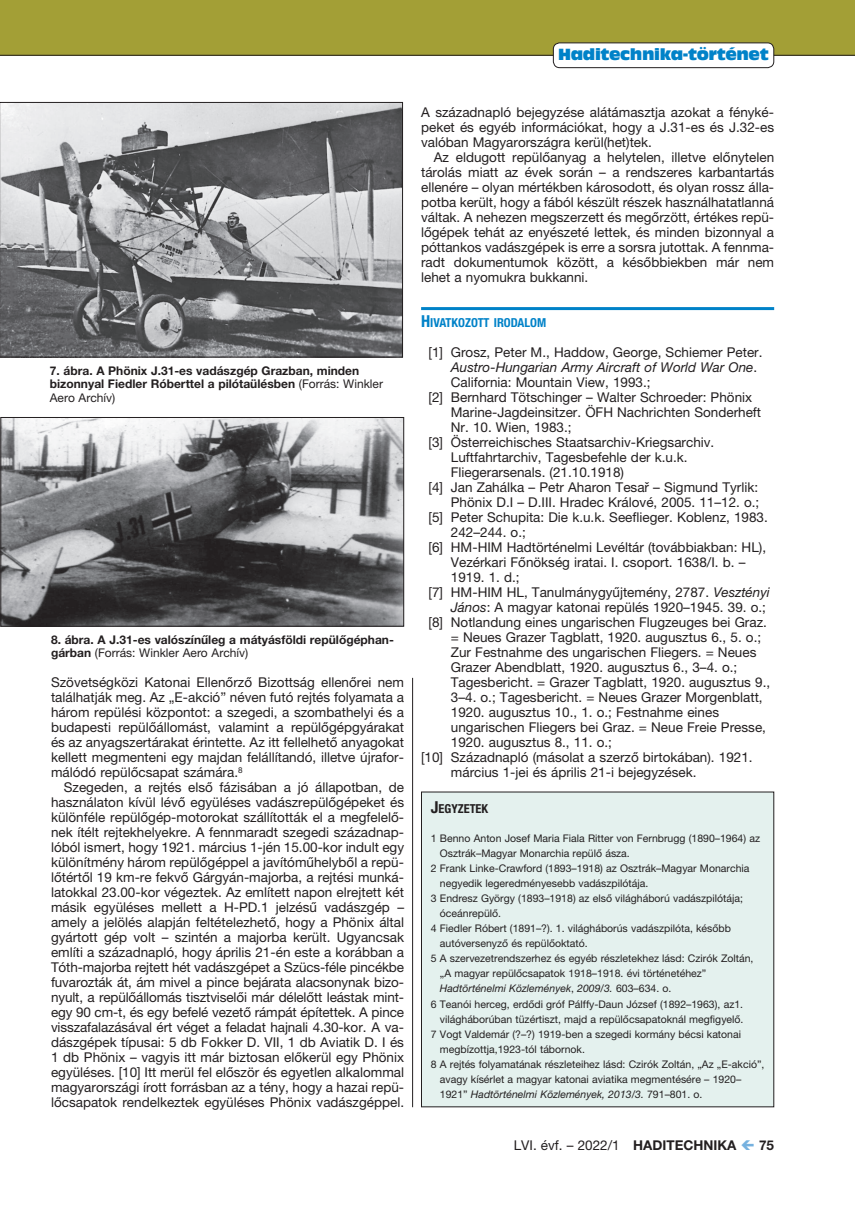
<style>
.page{position:relative;width:855px;height:1212px;background:#fff}
.page>*{position:absolute;margin:0;border:0;box-sizing:border-box;transform-origin:0 0}
.t1{font:15px "Antique Olive Compact";letter-spacing:-.02em;color:#0082c8}
.t2{font:13.5px/15px "Helvetica Neue LT Pro";color:#231f20;text-align:justify}
.t3{font:italic 13.5px "Helvetica Neue LT Pro";color:#231f20}
.t4{font:700 13.5px "Helvetica Neue LT Pro";color:#231f20}
.t5{font:700 condensed 12.3px "Helvetica Neue LT Pro";color:#0082c8}
.t6{font:700 condensed 12.3px "Helvetica Neue LT Pro";color:#231f20}
.t7{font:700 12px/13.5px "Helvetica Neue LT Pro";color:#231f20}
.t8{font:10.5px "Helvetica Neue LT Pro";color:#231f20}
.t9{font:italic 10.5px "Helvetica Neue LT Pro";color:#231f20}
.s1{font-weight:400}
.s2{font-size:16.5px}
.s3{font-style:normal}
.s4{font-style:italic}
.s5{font-weight:700}
</style>
<div class="page">
<div style="left:0;top:0;width:855px;height:55px;background:#a39f36"></div>
<hr style="left:0;top:55px;width:855px;height:1px;background:#231f20">
<div style="left:553px;top:43px;width:220px;height:25px;background:#fff;border-radius:6px"></div>
<div style="left:553px;top:43px;width:221px;height:25px;border:1px solid #231f20;border-radius:6px"></div>
<img style="left:2px;top:104px;width:399px;height:251px">
<div style="left:0;top:102px;width:403px;height:255px;border:1px solid #231f20"></div>
<img style="left:2px;top:419px;width:400px;height:206px">
<div style="left:0;top:417px;width:404px;height:210px;border:1px solid #231f20"></div>
<div style="left:421px;top:792px;width:352px;height:315px;background:#e4f1ee"></div>
<hr style="left:421px;top:307px;width:353px;height:3px;background:#0082c8">
<hr style="left:412px;top:678px;width:1px;height:429px;background:#231f20">
<p class="t1" style="left:558px;top:44px;width:212px">Haditechnika-történet</p>
<p class="t7" style="left:50px;top:363px;width:335px">7. ábra. A Phönix J.31-es vadászgép Grazban, minden bizonnyal Fiedler Róberttel a pilótaülésben <span class="s1">(Forrás: Winkler<br>Aero Archív)</span></p>
<p class="t7" style="left:51px;top:632px;width:344px">8. ábra. A J.31-es valószínűleg a mátyásföldi repülőgéphan&shy;gárban <span class="s1">(Forrás: Winkler Aero Archív)</span></p>
<p class="t2" style="left:51px;top:675px;width:354px">Szövetségközi Katonai Ellenőrző Bizottság ellenőrei nem találhatják meg. Az „E-akció” néven futó rejtés folyamata a három repülési központot: a szegedi, a szombathelyi és a budapesti repülőállomást, valamint a repülőgépgyárakat és az anyagszertárakat érintette. Az itt fellelhető anyagokat kellett megmenteni egy majdan felállítandó, illetve újrafor&shy;málódó repülőcsapat számára.<sup>8</sup></p>
<p class="t2" style="left:51px;top:780px;width:354px;text-indent:13px">Szegeden, a rejtés első fázisában a jó állapotban, de használaton kívül lévő együléses vadászrepülőgépeket és különféle repülőgép-motorokat szállították el a megfelelő&shy;nek ítélt rejtekhelyekre. A fennmaradt szegedi századnap&shy;lóból ismert, hogy 1921. március 1-jén 15.00-kor indult egy különítmény három repülőgéppel a javítóműhelyből a repü&shy;lőtértől 19 km-re fekvő Gárgyán-majorba, a rejtési munká&shy;latokkal 23.00-kor végeztek. Az említett napon elrejtett két másik együléses mellett a H-PD.1 jelzésű vadászgép – amely a jelölés alapján feltételezhető, hogy a Phönix által gyártott gép volt – szintén a majorba került. Ugyancsak említi a századnapló, hogy április 21-én este a korábban a Tóth-majorba rejtett hét vadászgépet a Szücs-féle pincékbe fuvarozták át, ám mivel a pince bejárata alacsonynak bizo&shy;nyult, a repülőállomás tisztviselői már délelőtt leástak mint&shy;egy 90 cm-t, és egy befelé vezető rámpát építettek. A pince visszafalazásával ért véget a feladat hajnali 4.30-kor. A va&shy;dászgépek típusai: 5 db Fokker D. VII, 1 db Aviatik D. I és 1 db Phönix – vagyis itt már biztosan előkerül egy Phönix együléses. [10] Itt merül fel először és egyetlen alkalommal magyarországi írott forrásban az a tény, hogy a hazai repü&shy;lőcsapatok rendelkeztek együléses Phönix vadászgéppel.</p>
<p class="t2" style="left:421px;top:105px;width:354px">A századnapló bejegyzése alátámasztja azokat a fényké&shy;peket és egyéb információkat, hogy a J.31-es és J.32-es valóban Magyarországra kerül(het)tek.</p>
<p class="t2" style="left:421px;top:150px;width:354px;text-indent:13px">Az eldugott repülőanyag a helytelen, illetve előnytelen tárolás miatt az évek során – a rendszeres karbantartás ellenére – olyan mértékben károsodott, és olyan rossz álla&shy;potba került, hogy a fából készült részek használhatatlanná váltak. A nehezen megszerzett és megőrzött, értékes repü&shy;lőgépek tehát az enyészeté lettek, és minden bizonnyal a póttankos vadászgépek is erre a sorsra jutottak. A fennma&shy;radt dokumentumok között, a későbbiekben már nem lehet a nyomukra bukkanni.</p>
<p class="t5" style="left:421px;top:315px;width:127px"><span class="s2">H</span>IVATKOZOTT IRODALOM</p>
<p class="t2" style="left:428px;top:345px;width:335px">[1] Grosz, Peter M., Haddow, George, Schiemer Peter.</p>
<p class="t3" style="left:451px;top:359px;width:308px">Austro-Hungarian Army Aircraft of World War One<span class="s3">.</span></p>
<p class="t2" style="left:451px;top:375px;width:201px">California: Mountain View, 1993.;</p>
<p class="t2" style="left:428px;top:390px;width:325px">[2] Bernhard Tötschinger – Walter Schroeder: Phönix</p>
<p class="t2" style="left:451px;top:405px;width:312px">Marine-Jagdeinsitzer. ÖFH Nachrichten Sonderheft</p>
<p class="t2" style="left:451px;top:420px;width:122px">Nr. 10. Wien, 1983.;</p>
<p class="t2" style="left:428px;top:435px;width:287px">[3] Österreichisches Staatsarchiv-Kriegsarchiv.</p>
<p class="t2" style="left:451px;top:450px;width:238px">Luftfahrtarchiv, Tagesbefehle der k.u.k.</p>
<p class="t2" style="left:451px;top:465px;width:175px">Fliegerarsenals. (21.10.1918)</p>
<p class="t2" style="left:428px;top:480px;width:331px">[4] Jan Zahálka – Petr Aharon Tesař – Sigmund Tyrlik:</p>
<p class="t2" style="left:451px;top:495px;width:310px">Phönix D.I – D.III. Hradec Králové, 2005. 11–12. o.;</p>
<p class="t2" style="left:428px;top:510px;width:341px">[5] Peter Schupita: Die k.u.k. Seeflieger. Koblenz, 1983.</p>
<p class="t2" style="left:451px;top:525px;width:76px">242–244. o.;</p>
<p class="t2" style="left:428px;top:540px;width:339px">[6] HM-HIM Hadtörténelmi Levéltár (továbbiakban: HL),</p>
<p class="t2" style="left:451px;top:555px;width:296px">Vezérkari Főnökség iratai. I. csoport. 1638/I. b. –</p>
<p class="t2" style="left:451px;top:570px;width:70px">1919. 1. d.;</p>
<p class="t2" style="left:428px;top:585px;width:343px">[7] HM-HIM HL, Tanulmánygyűjtemény, 2787. <span class="s4">Vesztényi</span></p>
<p class="t2" style="left:451px;top:600px;width:317px"><span class="s4">János</span>: A magyar katonai repülés 1920–1945. 39. o.;</p>
<p class="t2" style="left:428px;top:615px;width:340px">[8] Notlandung eines ungarischen Flugzeuges bei Graz.</p>
<p class="t2" style="left:451px;top:630px;width:312px">= Neues Grazer Tagblatt, 1920. augusztus 6., 5. o.;</p>
<p class="t2" style="left:451px;top:645px;width:307px">Zur Festnahme des ungarischen Fliegers. = Neues</p>
<p class="t2" style="left:451px;top:660px;width:288px">Grazer Abendblatt, 1920. augusztus 6., 3–4. o.;</p>
<p class="t2" style="left:451px;top:675px;width:321px">Tagesbericht. = Grazer Tagblatt, 1920. augusztus 9.,</p>
<p class="t2" style="left:451px;top:690px;width:313px">3–4. o.; Tagesbericht. = Neues Grazer Morgenblatt,</p>
<p class="t2" style="left:451px;top:705px;width:270px">1920. augusztus 10., 1. o.; Festnahme eines</p>
<p class="t2" style="left:451px;top:720px;width:316px">ungarischen Fliegers bei Graz. = Neue Freie Presse,</p>
<p class="t2" style="left:451px;top:735px;width:163px">1920. augusztus 8., 11. o.;</p>
<p class="t2" style="left:421px;top:750px;width:333px">[10] Századnapló (másolat a szerző birtokában). 1921.</p>
<p class="t2" style="left:451px;top:765px;width:247px">március 1-jei és április 21-i bejegyzések.</p>
<p class="t6" style="left:431px;top:801px;width:59px"><span class="s2">J</span>EGYZETEK</p>
<p class="t8" style="left:431px;top:832px;width:331px">1 Benno Anton Josef Maria Fiala Ritter von Fernbrugg (1890–1964) az</p>
<p class="t8" style="left:440px;top:847px;width:191px">Osztrák–Magyar Monarchia repülő ásza.</p>
<p class="t8" style="left:431px;top:862px;width:320px">2 Frank Linke-Crawford (1893–1918) az Osztrák–Magyar Monarchia</p>
<p class="t8" style="left:440px;top:877px;width:210px">negyedik legeredményesebb vadászpilótája.</p>
<p class="t8" style="left:431px;top:892px;width:314px">3 Endresz György (1893–1918) az első világháború vadászpilótája;</p>
<p class="t8" style="left:440px;top:907px;width:63px">óceánrepülő.</p>
<p class="t8" style="left:431px;top:922px;width:301px">4 Fiedler Róbert (1891–?). 1. világháborús vadászpilóta, később</p>
<p class="t8" style="left:440px;top:937px;width:149px">autóversenyző és repülőoktató.</p>
<p class="t8" style="left:431px;top:952px;width:324px">5 A szervezetrendszerhez és egyéb részletekhez lásd: Czirók Zoltán,</p>
<p class="t8" style="left:440px;top:967px;width:268px">„A magyar repülőcsapatok 1918–1918. évi történetéhez”</p>
<p class="t9" style="left:440px;top:982px;width:233px">Hadtörténelmi Közlemények<span class="s3">,</span> 2009/3. <span class="s3">603–634. o.</span></p>
<p class="t8" style="left:431px;top:997px;width:314px">6 Teanói herceg, erdődi gróf Pálffy-Daun József (1892–1963), az1.</p>
<p class="t8" style="left:440px;top:1012px;width:305px">világháborúban tüzértiszt, majd a repülőcsapatoknál megfigyelő.</p>
<p class="t8" style="left:431px;top:1027px;width:312px">7 Vogt Valdemár (?–?) 1919-ben a szegedi kormány bécsi katonai</p>
<p class="t8" style="left:440px;top:1042px;width:146px">megbízottja,1923-tól tábornok.</p>
<p class="t8" style="left:431px;top:1057px;width:335px">8 A rejtés folyamatának részleteihez lásd: Czirók Zoltán, „Az „E-akció”,</p>
<p class="t8" style="left:440px;top:1072px;width:303px">avagy kísérlet a magyar katonai aviatika megmentésére – 1920–</p>
<p class="t9" style="left:440px;top:1087px;width:264px"><span class="s3">1921”</span> Hadtörténelmi Közlemények, 2013/3. <span class="s3">791–801. o.</span></p>
<p class="t2" style="left:514px;top:1137px;width:224px">LVI. évf. – 2022/1 <span class="s5">HADITECHNIKA</span></p>
<p class="t4" style="left:759px;top:1137px;width:17px">75</p>
</div>
